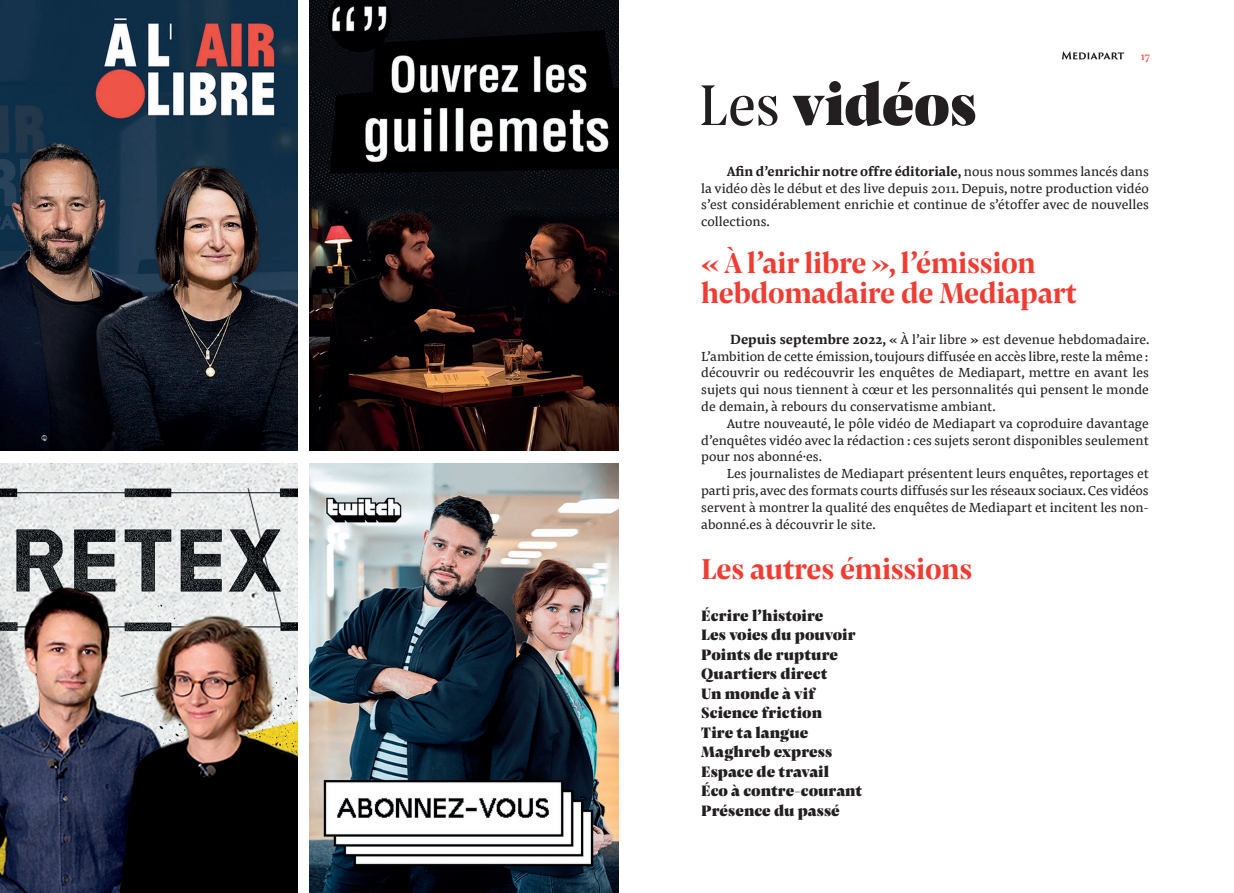
<style>
.page{position:relative;width:1234px;height:893px;background:#fff}
.page>*{position:absolute;margin:0;border:0;box-sizing:border-box;transform-origin:0 0}
.TITRE_Pensum{font:900 60px "Pensum Display";letter-spacing:-.01em;color:#231f20}
.TITRE_Pensum-2{font:700 30px/30px "Pensum Display";letter-spacing:-.01em;color:#ee3e34}
.Sous_Sous_titre_Pens{font:700 30px "Pensum Display";letter-spacing:-.01em;color:#ee3e34}
.TEXTE_COURANT_PENSUM{font:900 15.75px "Pensum Display";letter-spacing:.005em;color:#231f20}
.TEXTE_COURANT_PENSUM-2{font:13.8px/16.8px "Pensum Pro";color:#231f20;text-align:justify}
.t1{font:11.25px "Pensum Display";color:#ee3e34}
.s1{font-weight:400}
.s2{font-weight:700}
</style>
<div class="page">
<svg style="left:1062px;top:51px;width:61px;height:9px"></svg>
<img style="left:310px;top:0;width:308px;height:450px">
<img style="left:0;top:0;width:298px;height:450px">
<img style="left:0;top:463px;width:297px;height:430px">
<img style="left:310px;top:463px;width:308px;height:430px">
<p class="t1" style="left:1140px;top:48px;width:11px">17</p>
<p class="TITRE_Pensum" style="left:698px;top:60px;width:280px"><span class="s1">Les</span> vidéos</p>
<p class="TEXTE_COURANT_PENSUM-2" style="left:701px;top:163px;width:449px;text-indent:26px"><span class="s2">Afin d’enrichir notre offre éditoriale,</span> nous nous sommes lancés dans la vidéo dès le début et des live depuis 2011. Depuis, notre production vidéo s’est considérablement enrichie et continue de s’étoffer avec de nouvelles collections.</p>
<p class="TITRE_Pensum-2" style="left:701px;top:247px;width:377px">« À l’air libre », l’émission hebdomadaire de Mediapart</p>
<p class="TEXTE_COURANT_PENSUM-2" style="left:701px;top:331px;width:450px;text-indent:29px"><span class="s2">Depuis septembre 2022,</span> « À l’air libre » est devenue hebdomadaire.<br>L’ambition de cette émission, toujours diffusée en accès libre, reste la même : découvrir ou redécouvrir les enquêtes de Mediapart, mettre en avant les sujets qui nous tiennent à cœur et les personnalités qui pensent le monde de demain, à rebours du conservatisme ambiant.</p>
<p class="TEXTE_COURANT_PENSUM-2" style="left:701px;top:415px;width:449px;text-indent:26px">Autre nouveauté, le pôle vidéo de Mediapart va coproduire davantage d’enquêtes vidéo avec la rédaction : ces sujets seront disponibles seulement pour nos abonné·es.</p>
<p class="TEXTE_COURANT_PENSUM-2" style="left:701px;top:465px;width:449px;text-indent:26px">Les journalistes de Mediapart présentent leurs enquêtes, reportages et parti pris, avec des formats courts diffusés sur les réseaux sociaux. Ces vidéos servent à montrer la qualité des enquêtes de Mediapart et incitent les non&shy;abonné.es à découvrir le site.</p>
<p class="Sous_Sous_titre_Pens" style="left:701px;top:547px;width:272px">Les autres émissions</p>
<p class="TEXTE_COURANT_PENSUM" style="left:701px;top:604px;width:124px">Écrire l’histoire</p>
<p class="TEXTE_COURANT_PENSUM" style="left:701px;top:623px;width:156px">Les voies du pouvoir</p>
<p class="TEXTE_COURANT_PENSUM" style="left:701px;top:643px;width:138px">Points de rupture</p>
<p class="TEXTE_COURANT_PENSUM" style="left:701px;top:662px;width:127px">Quartiers direct</p>
<p class="TEXTE_COURANT_PENSUM" style="left:701px;top:682px;width:115px">Un monde à vif</p>
<p class="TEXTE_COURANT_PENSUM" style="left:701px;top:701px;width:122px">Science friction</p>
<p class="TEXTE_COURANT_PENSUM" style="left:701px;top:721px;width:109px">Tire ta langue</p>
<p class="TEXTE_COURANT_PENSUM" style="left:701px;top:740px;width:132px">Maghreb express</p>
<p class="TEXTE_COURANT_PENSUM" style="left:701px;top:760px;width:129px">Espace de travail</p>
<p class="TEXTE_COURANT_PENSUM" style="left:701px;top:779px;width:162px">Éco à contre-courant</p>
<p class="TEXTE_COURANT_PENSUM" style="left:701px;top:799px;width:140px">Présence du passé</p>
</div>
